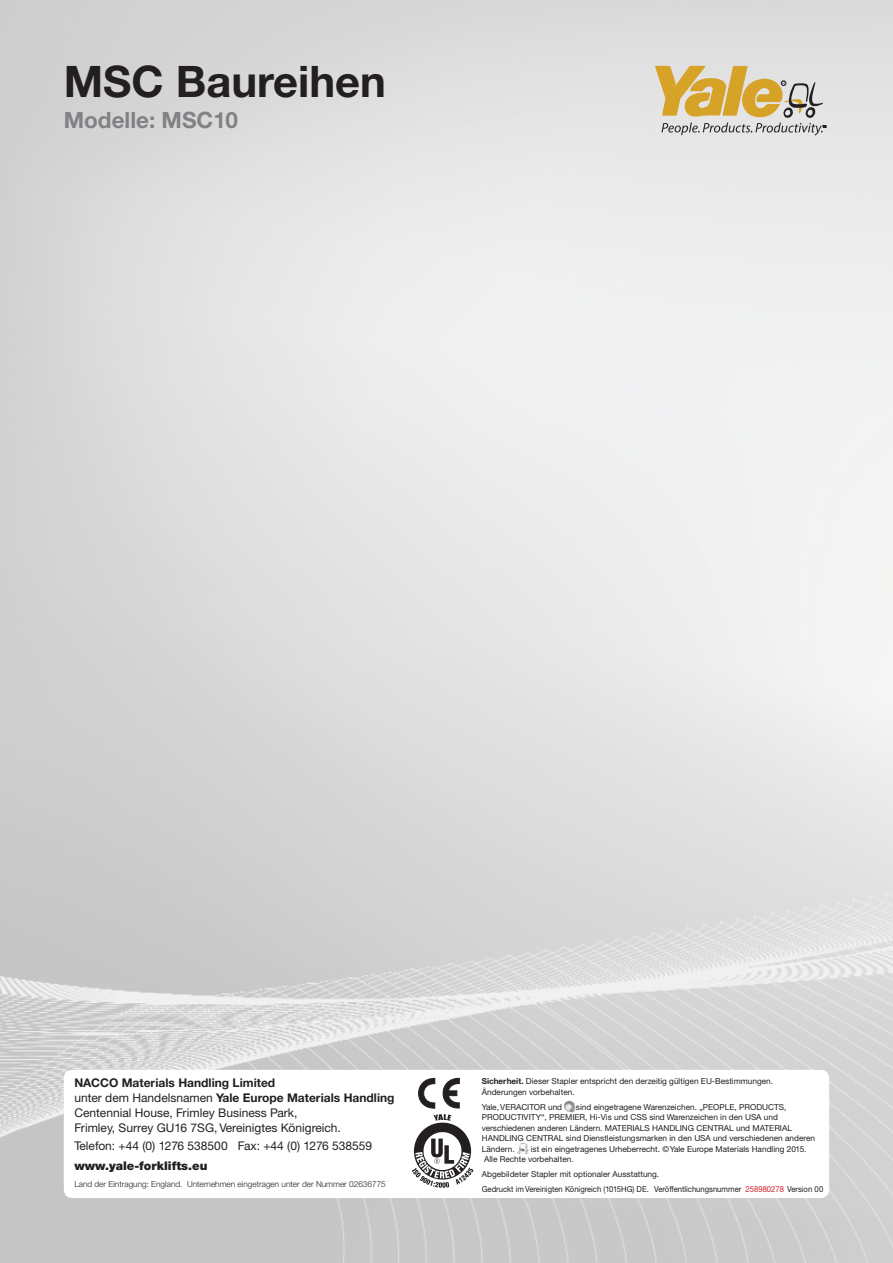
<style>
.page{position:relative;width:893px;height:1263px;background:#fff}
.page>*{position:absolute;margin:0;border:0;box-sizing:border-box;transform-origin:0 0}
.t1{font:700 43.5px "Helvetica Neue CE";color:#231f20}
.t2{font:700 22.5px "Helvetica Neue CE";color:#808285}
.t3{font:12px/15px "Helvetica Neue CE";color:#231f20}
.t4{font:900 12px "Helvetica Neue CE";color:#231f20}
.t5{font:8.25px/10.5px "Helvetica Neue CE";color:#231f20}
.t6{font:8.25px "Helvetica Neue CE";color:#231f20;scale:.93 1}
.t7{font:300 8.25px "Helvetica Neue CE";color:#231f20}
.s1{font-weight:700}
.s2{color:#d1232a}
</style>
<div class="page">
<img style="left:0;top:0;width:893px;height:1263px">
<div style="left:64px;top:1070px;width:765px;height:128px;background:#fff;border-radius:9px"></div>
<svg style="left:418px;top:1078px;width:41px;height:31px"></svg>
<img style="left:411px;top:1114px;width:63px;height:74px">
<svg style="left:564px;top:1101px;width:11px;height:11px"></svg>
<svg style="left:518px;top:1143px;width:11px;height:11px"></svg>
<svg style="left:655px;top:66px;width:171px;height:69px;background:#d2bf95"></svg>
<p class="t1" style="left:64px;top:55px;width:324px">MSC Baureihen</p>
<p class="t2" style="left:64px;top:106px;width:176px">Modelle: MSC10</p>
<p class="t3" style="left:74px;top:1076px;width:322px"><span class="s1">NACCO Materials Handling Limited<br></span>unter dem Handelsnamen <span class="s1">Yale Europe Materials Handling </span>Centennial House, Frimley Business Park,<br>Frimley, Surrey GU16 7SG, Vereinigtes Königreich.</p>
<p class="t3" style="left:74px;top:1139px;width:299px">Telefon: +44 (0) 1276 538500 Fax: +44 (0) 1276 538559</p>
<p class="t4" style="left:74px;top:1158px;width:135px">www.yale-forklifts.eu</p>
<p class="t7" style="left:74px;top:1179px;width:313px">Land der Eintragung: England. Unternehmen eingetragen unter der Nummer 02636775</p>
<p class="t5" style="left:482px;top:1076px;width:293px"><span class="s1">Sicherheit.</span> Dieser Stapler entspricht den derzeitig gültigen EU-Bestimmungen.<br>Änderungen vorbehalten.</p>
<p class="t5" style="left:482px;top:1101px;width:82px">Yale, VERACITOR und</p>
<p class="t5" style="left:482px;top:1101px;width:335px;text-indent:94px">sind eingetragene Warenzeichen. „PEOPLE, PRODUCTS, PRODUCTIVITY“, PREMIER, Hi-Vis und CSS sind Warenzeichen in den USA und verschiedenen anderen Ländern. MATERIALS HANDLING CENTRAL und MATERIAL HANDLING CENTRAL sind Dienstleistungsmarken in den USA und verschiedenen anderen Ländern.</p>
<p class="t5" style="left:484px;top:1143px;width:324px;text-indent:47px">ist ein eingetragenes Urheberrecht. © Yale Europe Materials Handling 2015.<br>Alle Rechte vorbehalten.</p>
<p class="t5" style="left:482px;top:1169px;width:179px">Abgebildeter Stapler mit optionaler Ausstattung.</p>
<p class="t6" style="left:482px;top:1184px;width:369px">Gedruckt im Vereinigten Königreich (1015HG) DE. Veröffentlichungsnummer <span class="s2">258980278</span> Version 00</p>
</div>
